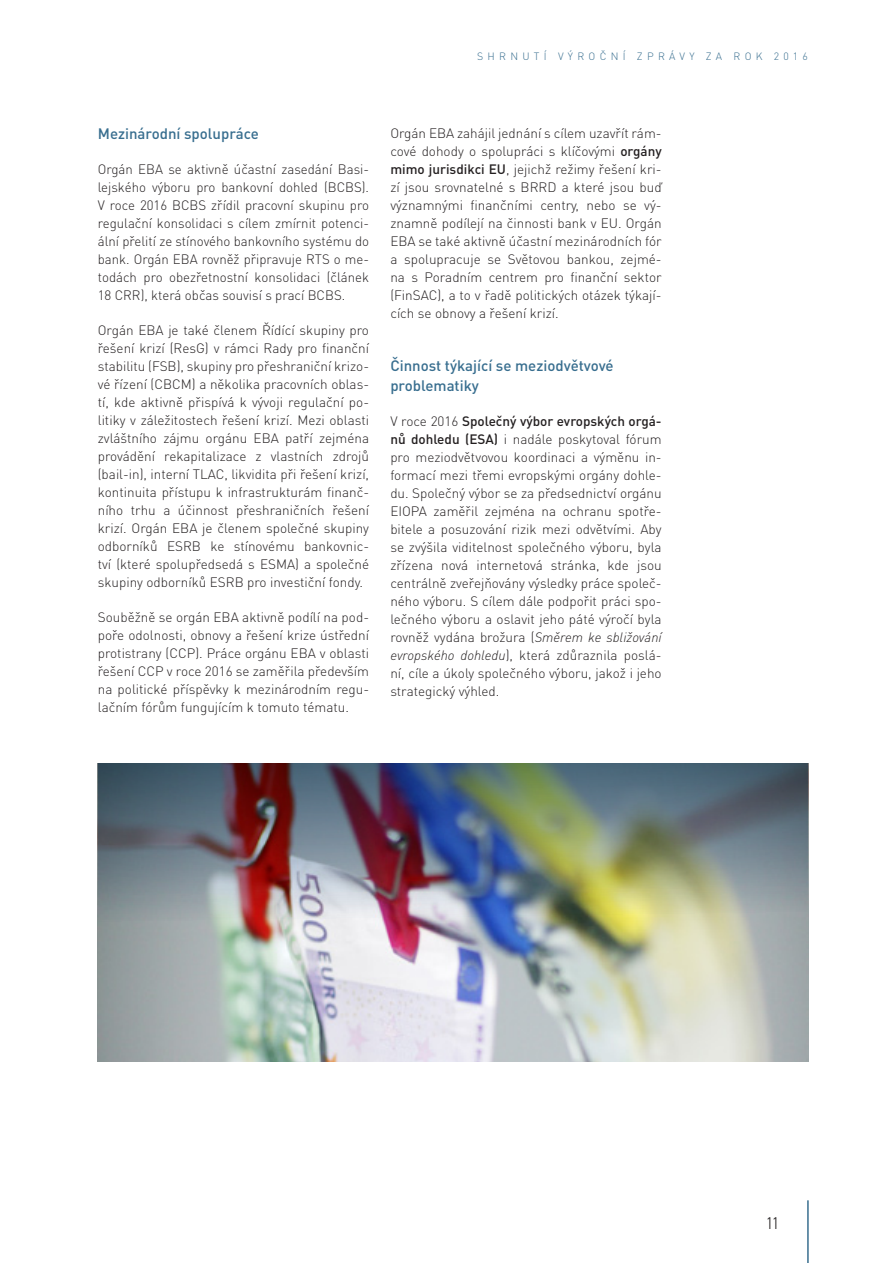
<style>
.page{position:relative;width:893px;height:1263px;background:#fff}
.page>*{position:absolute;margin:0;border:0;box-sizing:border-box;transform-origin:0 0}
.t1{font:condensed 16.5px "DIN Pro";color:#231f20}
.title3{font:500 15px/19.5px "DIN Pro";color:#386e8f}
.body{font:300 13.5px/18px "DIN Pro";color:#231f20;text-align:justify}
.t2{font:300 10.5px "DIN Pro";letter-spacing:.41em;color:#386e8f}
.s1{font-weight:500}
.s2{font-style:italic}
</style>
<div class="page">
<hr style="left:807px;top:1200px;width:2px;height:63px;background:#386e8f">
<img style="left:98px;top:763px;width:711px;height:298px">
<img style="left:98px;top:763px;width:709px;height:170px">
<p class="t2" style="left:477px;top:49px;width:332px">SHRNUTÍ VÝROČNÍ ZPRÁVY ZA ROK 2016</p>
<h3 class="title3" style="left:98px;top:123px;width:163px">Mezinárodní spolupráce</h3>
<p class="body" style="left:98px;top:160px;width:273px">Orgán EBA se aktivně účastní zasedání Basi&shy;lejského výboru pro bankovní dohled (BCBS).<br>V roce 2016 BCBS zřídil pracovní skupinu pro regulační konsolidaci s cílem zmírnit potenci&shy;ální přelití ze stínového bankovního systému do bank. Orgán EBA rovněž připravuje RTS o me&shy;todách pro obezřetnostní konsolidaci (článek 18 CRR), která občas souvisí s prací BCBS.</p>
<p class="body" style="left:98px;top:321px;width:273px">Orgán EBA je také členem Řídící skupiny pro řešení krizí (ResG) v rámci Rady pro finanční stabilitu (FSB), skupiny pro přeshraniční krizo&shy;vé řízení (CBCM) a několika pracovních oblas&shy;tí, kde aktivně přispívá k vývoji regulační po&shy;litiky v záležitostech řešení krizí. Mezi oblasti zvláštního zájmu orgánu EBA patří zejména provádění rekapitalizace z vlastních zdrojů (bail-in), interní TLAC, likvidita při řešení krizí, kontinuita přístupu k infrastrukturám finanč&shy;ního trhu a účinnost přeshraničních řešení krizí. Orgán EBA je členem společné skupiny odborníků ESRB ke stínovému bankovnic&shy;tví (které spolupředsedá s ESMA) a společné skupiny odborníků ESRB pro investiční fondy.</p>
<p class="body" style="left:98px;top:608px;width:273px">Souběžně se orgán EBA aktivně podílí na pod&shy;poře odolnosti, obnovy a řešení krize ústřední protistrany (CCP). Práce orgánu EBA v oblasti řešení CCP v roce 2016 se zaměřila především na politické příspěvky k mezinárodním regu&shy;lačním fórům fungujícím k tomuto tématu.</p>
<p class="body" style="left:390px;top:123px;width:273px">Orgán EBA zahájil jednání s cílem uzavřít rám&shy;cové dohody o spolupráci s klíčovými <span class="s1">orgány mimo jurisdikci EU</span>, jejichž režimy řešení kri&shy;zí jsou srovnatelné s BRRD a které jsou buď významnými finančními centry, nebo se vý&shy;znamně podílejí na činnosti bank v EU. Orgán EBA se také aktivně účastní mezinárodních fór a spolupracuje se Světovou bankou, zejmé&shy;na s Poradním centrem pro finanční sektor (FinSAC), a to v řadě politických otázek týkají&shy;cích se obnovy a řešení krizí.</p>
<h3 class="title3" style="left:390px;top:356px;width:225px">Činnost týkající se meziodvětvové problematiky</h3>
<p class="body" style="left:390px;top:411px;width:273px">V roce 2016 <span class="s1">Společný výbor evropských orgá&shy;nů dohledu (ESA)</span> i nadále poskytoval fórum pro meziodvětvovou koordinaci a výměnu in&shy;formací mezi třemi evropskými orgány dohle&shy;du. Společný výbor se za předsednictví orgánu EIOPA zaměřil zejména na ochranu spotře&shy;bitele a posuzování rizik mezi odvětvími. Aby se zvýšila viditelnost společného výboru, byla zřízena nová internetová stránka, kde jsou centrálně zveřejňovány výsledky práce společ&shy;ného výboru. S cílem dále podpořit práci spo&shy;lečného výboru a oslavit jeho páté výročí byla rovněž vydána brožura (<span class="s2">Směrem ke sbližování evropského dohledu</span>), která zdůraznila poslá&shy;ní, cíle a úkoly společného výboru, jakož i jeho strategický výhled.</p>
<p class="t1" style="left:767px;top:1213px;width:13px">11</p>
</div>
